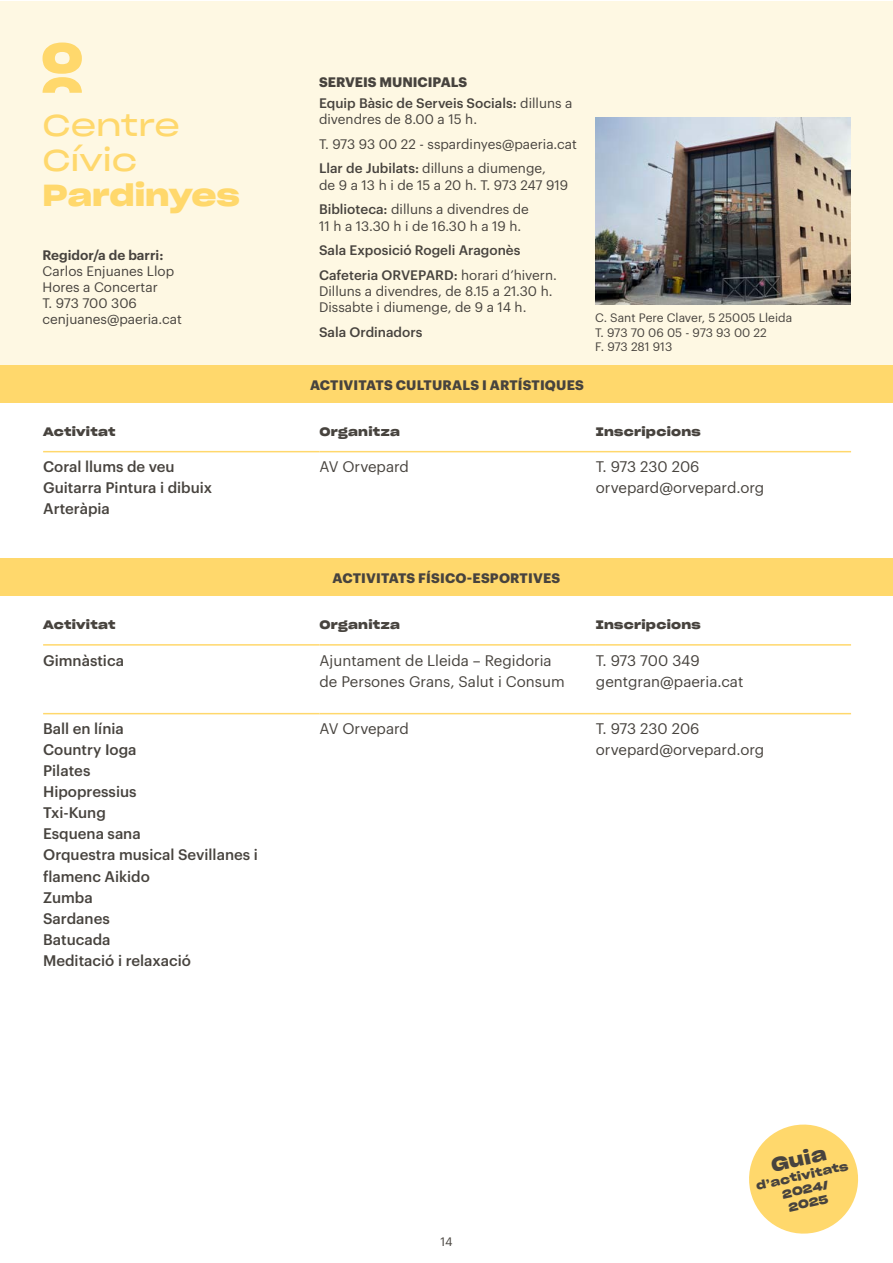
<style>
.page{position:relative;width:893px;height:1263px;background:#fff}
.page>*{position:absolute;margin:0;border:0;box-sizing:border-box;transform-origin:0 0}
.t1{font:29.7px/35.2px "Sharp Grotesk Book 25";color:#ffd86c}
.t2{font:29.7px "Sharp Grotesk Sm Bold 25";color:#ffd86c}
.t3{font:18.9px "Sharp Grotesk Sm Bold 25";color:#47433e}
.t4{font:500 15px/21px "Graphik";color:#47433e}
.t5{font:15px/21px "Graphik";color:#47433e}
.t6{font:13.5px/16.2px "Graphik";color:#47433e}
.t7{font:500 13.5px/20.4px "Graphik";color:#47433e}
.t8{font:700 13.5px "Graphik";letter-spacing:.015em;color:#47433e}
.t9{font:600 13.5px "Graphik";color:#47433e}
.t10{font:12px/14.4px "Graphik";color:#47433e}
.t11{font:12px "Sharp Grotesk Sm Bold 25";letter-spacing:.02em;color:#47433e}
.t12{font:11.7px/14.1px "Sharp Grotesk Sm Bold 25";color:#47433e;text-align:center}
.s1{font-weight:700}
.s2{font-weight:400}
.s3{font-weight:500}
</style>
<div class="page">
<div style="left:0;top:1px;width:893px;height:366px;background:#fef8e3"></div>
<div style="left:0;top:559px;width:893px;height:37px;background:#ffd86c"></div>
<div style="left:1px;top:366px;width:892px;height:37px;background:#ffd86c"></div>
<svg style="left:749px;top:1124px;width:110px;height:110px"></svg>
<svg style="left:43px;top:43px;width:39px;height:50px"></svg>
<img style="left:595px;top:118px;width:255px;height:186px">
<hr style="left:43px;top:451px;width:277px;height:1px;background:#ffd86c">
<hr style="left:320px;top:451px;width:276px;height:1px;background:#ffd86c">
<hr style="left:596px;top:451px;width:255px;height:1px;background:#ffd86c">
<hr style="left:43px;top:644px;width:277px;height:2px;background:#ffd86c">
<hr style="left:320px;top:644px;width:276px;height:2px;background:#ffd86c">
<hr style="left:596px;top:644px;width:255px;height:2px;background:#ffd86c">
<hr style="left:43px;top:713px;width:277px;height:1px;background:#ffd86c">
<hr style="left:320px;top:713px;width:276px;height:1px;background:#ffd86c">
<hr style="left:596px;top:713px;width:255px;height:1px;background:#ffd86c">
<h1 class="t1" style="left:43px;top:106px;width:139px">Centre<br>Cívic</h1>
<h1 class="t2" style="left:43px;top:169px;width:199px">Pardinyes</h1>
<p class="t9" style="left:43px;top:244px;width:122px">Regidor/a de barri:</p>
<p class="t6" style="left:43px;top:262px;width:141px">Carlos Enjuanes Llop<br>Hores a Concertar<br>T. 973 700 306 cenjuanes@paeria.cat</p>
<p class="t7" style="left:319px;top:71px;width:255px"><span class="s1">SERVEIS MUNICIPALS<br></span>Equip Bàsic de Serveis Socials: <span class="s2">dilluns a</span></p>
<p class="t6" style="left:319px;top:106px;width:259px;line-height:24.8px">divendres de 8.00 a 15 h.<br>T. 973 93 00 22 - sspardinyes@paeria.cat<br><span class="s3">Llar de Jubilats:</span> dilluns a diumenge,</p>
<p class="t6" style="left:319px;top:171px;width:251px;line-height:24.8px">de 9 a 13 h i de 15 a 20 h. T. 973 247 919<br><span class="s3">Biblioteca:</span> dilluns a divendres de</p>
<p class="t6" style="left:319px;top:216px;width:204px">11 h a 13.30 h i de 16.30 h a 19 h.</p>
<p class="t7" style="left:319px;top:237px;width:239px;line-height:24.8px">Sala Exposició Rogeli Aragonès<br>Cafeteria ORVEPARD: <span class="s2">horari d’hivern.</span></p>
<p class="t6" style="left:319px;top:282px;width:235px">Dilluns a divendres, de 8.15 a 21.30 h.<br>Dissabte i diumenge, de 9 a 14 h.</p>
<p class="t7" style="left:319px;top:321px;width:105px">Sala Ordinadors</p>
<p class="t8" style="left:310px;top:374px;width:275px">ACTIVITATS CULTURALS I ARTÍSTIQUES</p>
<p class="t10" style="left:595px;top:310px;width:198px">C. Sant Pere Claver, 5 25005 Lleida<br>T. 973 70 06 05 - 973 93 00 22<br>F. 973 281 913</p>
<p class="t11" style="left:43px;top:421px;width:74px">Activitat</p>
<p class="t11" style="left:320px;top:421px;width:82px">Organitza</p>
<p class="t11" style="left:596px;top:421px;width:106px">Inscripcions</p>
<p class="t4" style="left:43px;top:455px;width:171px">Coral llums de veu<br>Guitarra Pintura i dibuix<br>Arteràpia</p>
<p class="t5" style="left:320px;top:455px;width:91px">AV Orvepard</p>
<p class="t5" style="left:596px;top:455px;width:170px">T. 973 230 206 orvepard@orvepard.org</p>
<p class="t8" style="left:333px;top:567px;width:229px">ACTIVITATS FÍSICO-ESPORTIVES</p>
<p class="t11" style="left:43px;top:614px;width:74px">Activitat</p>
<p class="t11" style="left:320px;top:614px;width:82px">Organitza</p>
<p class="t11" style="left:596px;top:614px;width:106px">Inscripcions</p>
<p class="t4" style="left:43px;top:648px;width:82px">Gimnàstica</p>
<p class="t5" style="left:320px;top:648px;width:247px">Ajuntament de Lleida – Regidoria de Persones Grans, Salut i Consum</p>
<p class="t5" style="left:596px;top:648px;width:149px">T. 973 700 349 gentgran@paeria.cat</p>
<p class="t4" style="left:43px;top:717px;width:216px">Ball en línia<br>Country Ioga<br>Pilates<br>Hipopressius<br>Txi-Kung<br>Esquena sana<br>Orquestra musical Sevillanes i flamenc Aikido<br>Zumba<br>Sardanes<br>Batucada<br>Meditació i relaxació</p>
<p class="t5" style="left:320px;top:717px;width:91px">AV Orvepard</p>
<p class="t5" style="left:596px;top:717px;width:170px">T. 973 230 206 orvepard@orvepard.org</p>
<p class="t10" style="left:440px;top:1234px;width:14px">14</p>
<h2 class="t3" style="left:768px;top:1149px;width:58px;rotate:-12deg">Guia</h2>
<p class="t12" style="left:755px;top:1178px;width:95px;rotate:-12deg">d’activitats<br>2024/<br>2025</p>
</div>
